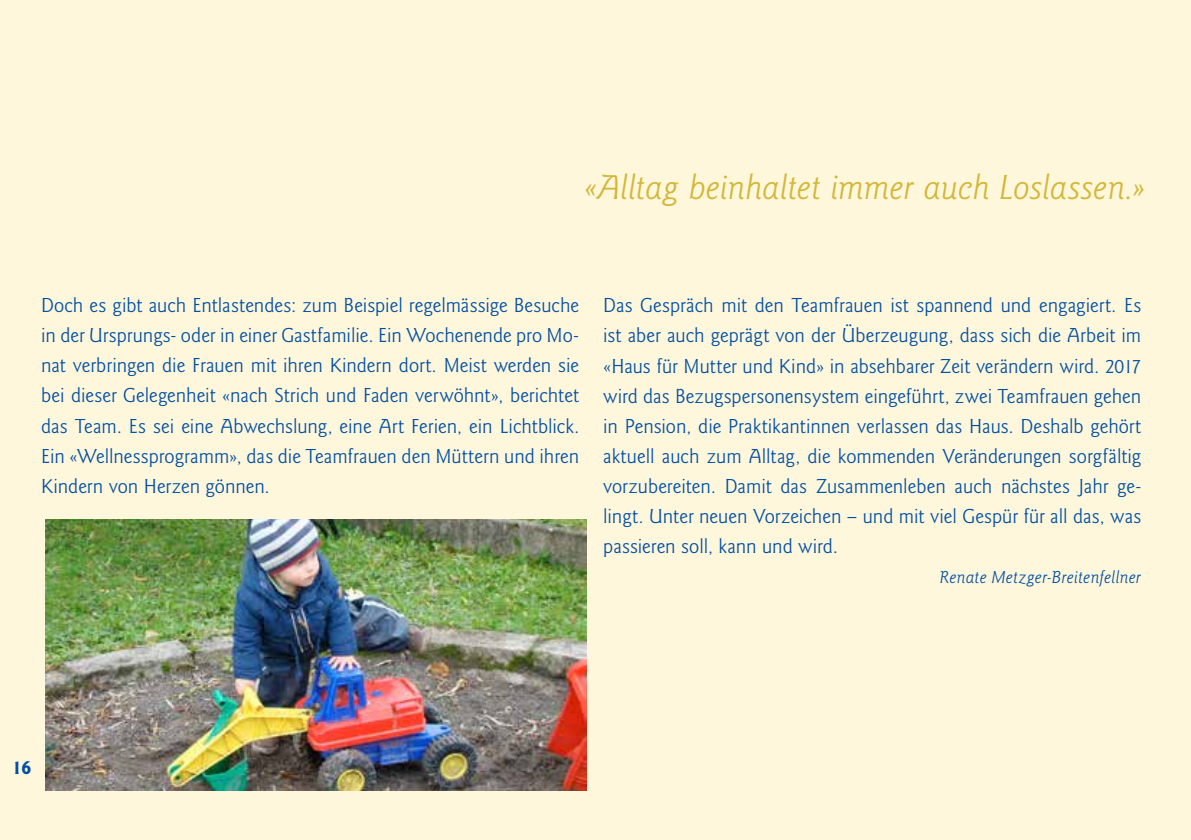
<style>
.page{position:relative;width:1191px;height:840px;background:#fff}
.page>*{position:absolute;margin:0;border:0;box-sizing:border-box;transform-origin:0 0}
.t1{font:italic 36px "Goudy Sans Pro";letter-spacing:-.005em;color:#d3b737}
.t2{font:21px/30px "Goudy Sans Pro";color:#004fa3;text-align:justify}
.t3{font:700 20px "Goudy Sans Pro";color:#004fa3}
.t4{font:italic 18px "Goudy Sans Pro";letter-spacing:.01em;color:#004fa3}
</style>
<div class="page">
<div style="left:0;top:0;width:1191px;height:839px;background:#fff7db"></div>
<img style="left:45px;top:519px;width:542px;height:270px">
<h1 class="t1" style="left:584px;top:167px;width:563px">«Alltag beinhaltet immer auch Loslassen.»</h1>
<p class="t2" style="left:41px;top:291px;width:539px">Doch es gibt auch Entlastendes: zum Beispiel regelmässige Besuche in der Ursprungs- oder in einer Gastfamilie. Ein Wochenende pro Mo&shy;nat verbringen die Frauen mit ihren Kindern dort. Meist werden sie bei dieser Gelegenheit «nach Strich und Faden verwöhnt», berichtet das Team. Es sei eine Abwechslung, eine Art Ferien, ein Lichtblick.<br>Ein «Wellnessprogramm», das die Teamfrauen den Müttern und ihren Kindern von Herzen gönnen.</p>
<p class="t2" style="left:603px;top:291px;width:539px">Das Gespräch mit den Teamfrauen ist spannend und engagiert. Es ist aber auch geprägt von der Überzeugung, dass sich die Arbeit im «Haus für Mutter und Kind» in absehbarer Zeit verändern wird. 2017 wird das Bezugspersonensystem eingeführt, zwei Teamfrauen gehen in Pension, die Praktikantinnen verlassen das Haus. Deshalb gehört aktuell auch zum Alltag, die kommenden Veränderungen sorgfältig vorzubereiten. Damit das Zusammenleben auch nächstes Jahr ge&shy;lingt. Unter neuen Vorzeichen – und mit viel Gespür für all das, was passieren soll, kann und wird.</p>
<p class="t4" style="left:939px;top:566px;width:203px">Renate Metzger-Breitenfellner</p>
<p class="t3" style="left:12px;top:756px;width:27px">1616</p>
</div>
